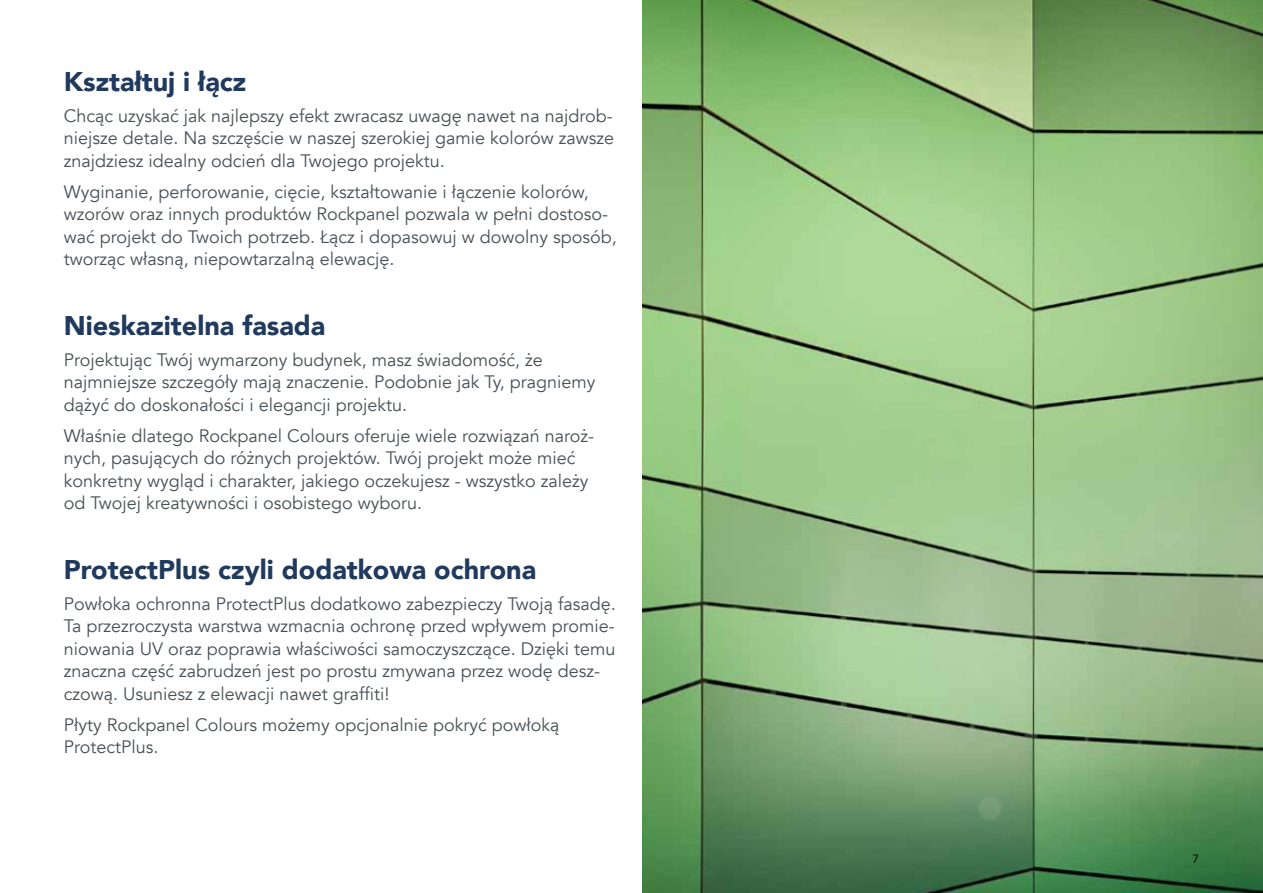
<style>
.page{position:relative;width:1263px;height:893px;background:#fff}
.page>*{position:absolute;margin:0;border:0;box-sizing:border-box;transform-origin:0 0}
.t1{font:900 27px "Avenir";color:#203a5d}
.t2{font:18px/22.5px "Avenir";color:#485156}
.t3{font:12px "Avenir";color:#000}
</style>
<div class="page">
<img style="left:642px;top:0;width:621px;height:893px">
<h1 class="t1" style="left:64px;top:58px;width:184px">Kształtuj i łącz</h1>
<p class="t2" style="left:64px;top:105px;width:552px;text-align:justify">Chcąc uzyskać jak najlepszy efekt zwracasz uwagę nawet na najdrob&shy;niejsze detale. Na szczęście w naszej szerokiej gamie kolorów zawsze znajdziesz idealny odcień dla Twojego projektu.</p>
<p class="t2" style="left:64px;top:181px;width:555px">Wyginanie, perforowanie, cięcie, kształtowanie i łączenie kolorów, wzorów oraz innych produktów Rockpanel pozwala w pełni dostoso&shy;wać projekt do Twoich potrzeb. Łącz i dopasowuj w dowolny sposób, tworząc własną, niepowtarzalną elewację.</p>
<h1 class="t1" style="left:64px;top:302px;width:263px">Nieskazitelna fasada</h1>
<p class="t2" style="left:64px;top:349px;width:533px">Projektując Twój wymarzony budynek, masz świadomość, że najmniejsze szczegóły mają znaczenie. Podobnie jak Ty, pragniemy dążyć do doskonałości i elegancji projektu.</p>
<p class="t2" style="left:64px;top:425px;width:532px">Właśnie dlatego Rockpanel Colours oferuje wiele rozwiązań naroż&shy;nych, pasujących do różnych projektów. Twój projekt może mieć konkretny wygląd i charakter, jakiego oczekujesz - wszystko zależy od Twojej kreatywności i osobistego wyboru.</p>
<h1 class="t1" style="left:64px;top:546px;width:474px">ProtectPlus czyli dodatkowa ochrona</h1>
<p class="t2" style="left:64px;top:593px;width:554px">Powłoka ochronna ProtectPlus dodatkowo zabezpieczy Twoją fasadę.<br>Ta przezroczysta warstwa wzmacnia ochronę przed wpływem promie&shy;niowania UV oraz poprawia właściwości samoczyszczące. Dzięki temu znaczna część zabrudzeń jest po prostu zmywana przez wodę desz&shy;czową. Usuniesz z elewacji nawet graffiti!</p>
<p class="t2" style="left:64px;top:714px;width:497px">Płyty Rockpanel Colours możemy opcjonalnie pokryć powłoką<br>ProtectPlus.</p>
<p class="t3" style="left:1192px;top:852px;width:8px">7</p>
</div>
